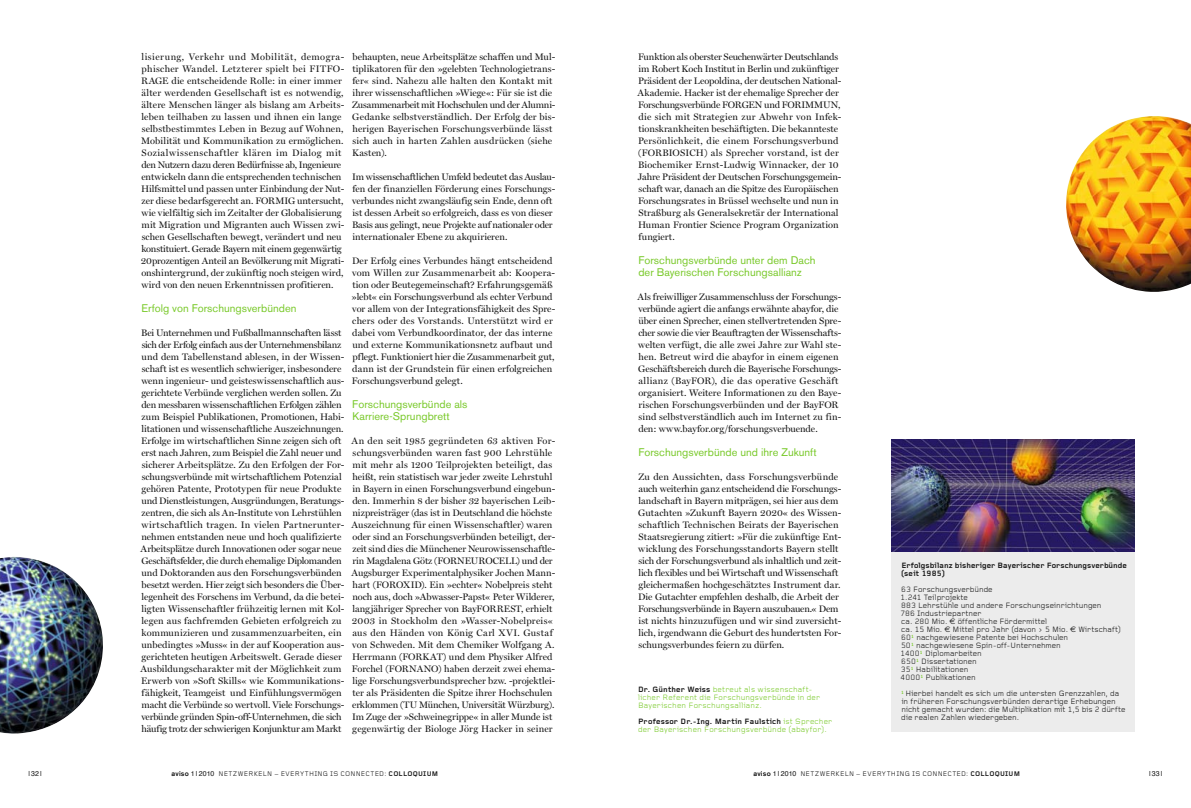
<style>
.page{position:relative;width:1191px;height:808px;background:#fff}
.page>*{position:absolute;margin:0;border:0;box-sizing:border-box;transform-origin:0 0}
.t1{font:11px/12px "Akzidenz Grotesk BE";letter-spacing:.005em;color:#79c92a}
.t2{font:9.5px/12px "Miller Display Roman";letter-spacing:.005em;color:#141414}
.t3{font:8px/8px "Foundry Gridnik";letter-spacing:-.01em;color:#141414}
.t4{font:8px/8px "Foundry Gridnik";letter-spacing:.01em;color:#79c92a}
.t5{font:700 8px/8px "Foundry Gridnik";color:#141414}
.t6{font:7px "Foundry Gridnik";letter-spacing:.035em;color:#141414}
.t7{font:7px "Helvetica";color:#141414}
.s1{font-weight:700;color:#141414}
.s2{font-family:"Euro Sans"}
.s3{font-family:"Akzidenz Grotesk BE";font-weight:500}
.s4{font-family:"Helvetica"}
.s5{font-weight:700}
</style>
<div class="page">
<div style="left:891px;top:497px;width:243px;height:235px;background:#ececec"></div>
<img style="left:891px;top:439px;width:243px;height:113px">
<img style="left:0;top:557px;width:103px;height:177px">
<img style="left:1066px;top:116px;width:125px;height:176px">
<p class="t2" style="left:141px;top:51px;width:205px">lisierung, Verkehr und Mobilität, demogra&shy;phischer Wandel. Letzterer spielt bei FITFO-RAGE die entscheidende Rolle: in einer immer älter werdenden Gesellschaft ist es notwendig, ältere Menschen länger als bislang am Arbeits&shy;leben teilhaben zu lassen und ihnen ein lange selbstbestimmtes Leben in Bezug auf Wohnen, Mobilität und Kommunikation zu ermöglichen.<br>Sozialwissenschaftler klären im Dialog mit den Nutzern dazu deren Bedürfnisse ab, Ingenieure entwickeln dann die entsprechenden technischen Hilfsmittel und passen unter Einbindung der Nut&shy;zer diese bedarfsgerecht an. FORMIG untersucht, wie vielfältig sich im Zeitalter der Globalisierung mit Migration und Migranten auch Wissen zwi&shy;schen Gesellschaften bewegt, verändert und neu konstituiert. Gerade Bayern mit einem gegenwärtig 20prozentigen Anteil an Bevölkerung mit Migrati&shy;onshintergrund, der zukünftig noch steigen wird, wird von den neuen Erkenntnissen profitieren.</p>
<p class="t1" style="left:141px;top:302px;width:157px">Erfolg von Forschungsverbünden</p>
<p class="t2" style="left:141px;top:327px;width:205px">Bei Unternehmen und Fußballmannschaften lässt sich der Erfolg einfach aus der Unternehmensbilanz und dem Tabellenstand ablesen, in der Wissen&shy;schaft ist es wesentlich schwieriger, insbesondere wenn ingenieur- und geisteswissenschaftlich aus&shy;gerichtete Verbünde verglichen werden sollen. Zu den messbaren wissenschaftlichen Erfolgen zählen zum Beispiel Publikationen, Promotionen, Habi&shy;litationen und wissenschaftliche Auszeichnungen.<br>Erfolge im wirtschaftlichen Sinne zeigen sich oft erst nach Jahren, zum Beispiel die Zahl neuer und sicherer Arbeitsplätze. Zu den Erfolgen der For&shy;schungsverbünde mit wirtschaftlichem Potenzial gehören Patente, Prototypen für neue Produkte und Dienstleistungen, Ausgründungen, Beratungs&shy;zentren, die sich als An-Institute von Lehrstühlen wirtschaftlich tragen. In vielen Partnerunter&shy;nehmen entstanden neue und hoch qualifizierte Arbeitsplätze durch Innovationen oder sogar neue Geschäftsfelder, die durch ehemalige Diplomanden und Doktoranden aus den Forschungsverbünden besetzt werden. Hier zeigt sich besonders die Über&shy;legenheit des Forschens im Verbund, da die betei&shy;ligten Wissenschaftler frühzeitig lernen mit Kol&shy;legen aus fachfremden Gebieten erfolgreich zu kommunizieren und zusammenzuarbeiten, ein unbedingtes »Muss« in der auf Kooperation aus&shy;gerichteten heutigen Arbeitswelt. Gerade dieser Ausbildungscharakter mit der Möglichkeit zum Erwerb von »Soft Skills« wie Kommunikations&shy;fähigkeit, Teamgeist und Einfühlungsvermögen macht die Verbünde so wertvoll. Viele Forschungs&shy;verbünde gründen Spin-off-Unternehmen, die sich häufig trotz der schwierigen Konjunktur am Markt</p>
<p class="t2" style="left:352px;top:51px;width:205px">behaupten, neue Arbeitsplätze schaffen und Mul&shy;tiplikatoren für den »gelebten Technologietrans&shy;fer« sind. Nahezu alle halten den Kontakt mit ihrer wissenschaftlichen »Wiege«: Für sie ist die Zusammenarbeit mit Hochschulen und der Alumni-Gedanke selbstverständlich. Der Erfolg der bis&shy;herigen Bayerischen Forschungsverbünde lässt sich auch in harten Zahlen ausdrücken (siehe Kasten).</p>
<p class="t2" style="left:352px;top:171px;width:205px">Im wissenschaftlichen Umfeld bedeutet das Auslau&shy;fen der finanziellen Förderung eines Forschungs&shy;verbundes nicht zwangsläufig sein Ende, denn oft ist dessen Arbeit so erfolgreich, dass es von dieser Basis aus gelingt, neue Projekte auf nationaler oder internationaler Ebene zu akquirieren.</p>
<p class="t2" style="left:352px;top:255px;width:205px">Der Erfolg eines Verbundes hängt entscheidend vom Willen zur Zusammenarbeit ab: Koopera&shy;tion oder Beutegemeinschaft? Erfahrungsgemäß »lebt« ein Forschungsverbund als echter Verbund vor allem von der Integrationsfähigkeit des Spre&shy;chers oder des Vorstands. Unterstützt wird er dabei vom Verbundkoordinator, der das interne und externe Kommunikationsnetz aufbaut und pflegt. Funktioniert hier die Zusammenarbeit gut, dann ist der Grundstein für einen erfolgreichen Forschungsverbund gelegt.</p>
<p class="t1" style="left:352px;top:398px;width:117px">Forschungsverbünde als<br>Karriere-Sprungbrett</p>
<p class="t2" style="left:351px;top:435px;width:205px">An den seit 1985 gegründeten 63 aktiven For&shy;schungsverbünden waren fast 900 Lehrstühle mit mehr als 1200 Teilprojekten beteiligt, das heißt, rein statistisch war jeder zweite Lehrstuhl in Bayern in einen Forschungsverbund eingebun&shy;den. Immerhin 8 der bisher 32 bayerischen Leib&shy;nizpreisträger (das ist in Deutschland die höchste Auszeichnung für einen Wissenschaftler) waren oder sind an Forschungsverbünden beteiligt, der&shy;zeit sind dies die Münchener Neurowissenschaftle&shy;rin Magdalena Götz (FORNEUROCELL) und der Augsburger Experimentalphysiker Jochen Mann&shy;hart (FOROXID). Ein »echter« Nobelpreis steht noch aus, doch »Abwasser-Papst« Peter Wilderer, langjähriger Sprecher von BayFORREST, erhielt 2003 in Stockholm den »Wasser-Nobelpreis« aus den Händen von König Carl XVI. Gustaf von Schweden. Mit dem Chemiker Wolfgang A.<br>Herrmann (FORKAT) und dem Physiker Alfred Forchel (FORNANO) haben derzeit zwei ehema&shy;lige Forschungsverbundsprecher bzw. -projektlei&shy;ter als Präsidenten die Spitze ihrer Hochschulen erklommen (TU München, Universität Würzburg).<br>Im Zuge der »Schweinegrippe« in aller Munde ist gegenwärtig der Biologe Jörg Hacker in seiner</p>
<p class="t2" style="left:637px;top:51px;width:205px">Funktion als oberster Seuchenwärter Deutschlands im Robert Koch Institut in Berlin und zukünftiger Präsident der Leopoldina, der deutschen National-Akademie. Hacker ist der ehemalige Sprecher der Forschungsverbünde FORGEN und FORIMMUN, die sich mit Strategien zur Abwehr von Infek&shy;tionskrankheiten beschäftigten. Die bekannteste Persönlichkeit, die einem Forschungsverbund (FORBIOSICH) als Sprecher vorstand, ist der Biochemiker Ernst-Ludwig Winnacker, der 10<br>Jahre Präsident der Deutschen Forschungsgemein&shy;schaft war, danach an die Spitze des Europäischen Forschungsrates in Brüssel wechselte und nun in Straßburg als Generalsekretär der International Human Frontier Science Program Organization fungiert.</p>
<p class="t1" style="left:638px;top:254px;width:179px">Forschungsverbünde unter dem Dach der Bayerischen Forschungsallianz</p>
<p class="t2" style="left:637px;top:291px;width:205px">Als freiwilliger Zusammenschluss der Forschungs&shy;verbünde agiert die anfangs erwähnte abayfor, die über einen Sprecher, einen stellvertretenden Spre&shy;cher sowie die vier Beauftragten der Wissenschafts&shy;welten verfügt, die alle zwei Jahre zur Wahl ste&shy;hen. Betreut wird die abayfor in einem eigenen Geschäftsbereich durch die Bayerische Forschungs&shy;allianz (BayFOR), die das operative Geschäft organisiert. Weitere Informationen zu den Baye&shy;rischen Forschungsverbünden und der BayFOR sind selbstverständlich auch im Internet zu fin&shy;den: www.bayfor.org/forschungsverbuende.</p>
<p class="t1" style="left:638px;top:446px;width:180px">Forschungsverbünde und ihre Zukunft</p>
<p class="t2" style="left:638px;top:471px;width:205px">Zu den Aussichten, dass Forschungsverbünde auch weiterhin ganz entscheidend die Forschungs&shy;landschaft in Bayern mitprägen, sei hier aus dem Gutachten »Zukunft Bayern 2020« des Wissen&shy;schaftlich Technischen Beirats der Bayerischen Staatsregierung zitiert: »Für die zukünftige Ent&shy;wicklung des Forschungsstandorts Bayern stellt sich der Forschungsverbund als inhaltlich und zeit&shy;lich flexibles und bei Wirtschaft und Wissenschaft gleichermaßen hochgeschätztes Instrument dar.<br>Die Gutachter empfehlen deshalb, die Arbeit der Forschungsverbünde in Bayern auszubauen.« Dem ist nichts hinzuzufügen und wir sind zuversicht&shy;lich, irgendwann die Geburt des hundertsten For&shy;schungsverbundes feiern zu dürfen.</p>
<p class="t4" style="left:638px;top:686px;width:184px"><span class="s1">Dr. Günther Weiss</span> betreut als wissenschaft&shy;licher Referent die Forschungsverbünde in der<br>Bayerischen Forschungsallianz.</p>
<p class="t4" style="left:638px;top:718px;width:196px"><span class="s1">Professor Dr.-Ing. Martin Faulstich</span> ist S precher der Bayerischen Forschungsverbünde (abayfor).</p>
<p class="t5" style="left:901px;top:562px;width:227px">Erfolgsbilanz bisheriger Bayerischer Forschungsverbünde (seit 1985)</p>
<p class="t3" style="left:900px;top:586px;width:222px">63 Forschungsverbünde<br>1.241 Teilprojekte<br>883 Lehrstühle und andere Forschungseinrichtungen<br>786 Industriepartner<br>ca. 280 Mio. <span class="s2">€</span> öffentliche Fördermittel<br>ca. 15 Mio. <span class="s2">€</span> Mittel pro Jahr (davon &gt; 5 Mio. <span class="s2">€</span> Wirtschaft)<br>60<sup>1</sup> nachgewiesene Patente bei H ochschulen<br>50<sup>1</sup> nachgewiesene Spin-off-Unternehmen<br>1400<sup>1</sup> Diplomarbeiten<br>650<sup>1</sup> Dissertationen<br>35<sup>1</sup> H abilitationen<br>4000<sup>1</sup> Publikationen</p>
<p class="t3" style="left:901px;top:690px;width:226px"><sup>1</sup> Hierbei handelt es sich um die untersten Grenzzahlen, da in früheren Forschungsverbünden derartige Erhebungen nicht gemacht wurden: die Multiplikation mit 1,5 bis 2 dürfte die realen Zahlen wiedergeben.</p>
<p class="t7" style="left:28px;top:768px;width:15px">|32 |</p>
<p class="t6" style="left:172px;top:770px;width:268px"><span class="s3">aviso</span> <span class="s4">1|2010</span> Netzwerkeln – everythin g is conn ected: <span class="s5">Colloquium</span></p>
<p class="t6" style="left:753px;top:770px;width:268px"><span class="s3">aviso</span> <span class="s4">1|2010</span> Netzwerkeln – everythin g is conn ected: <span class="s5">Colloquium</span></p>
<p class="t7" style="left:1149px;top:768px;width:15px">|33 |</p>
</div>
